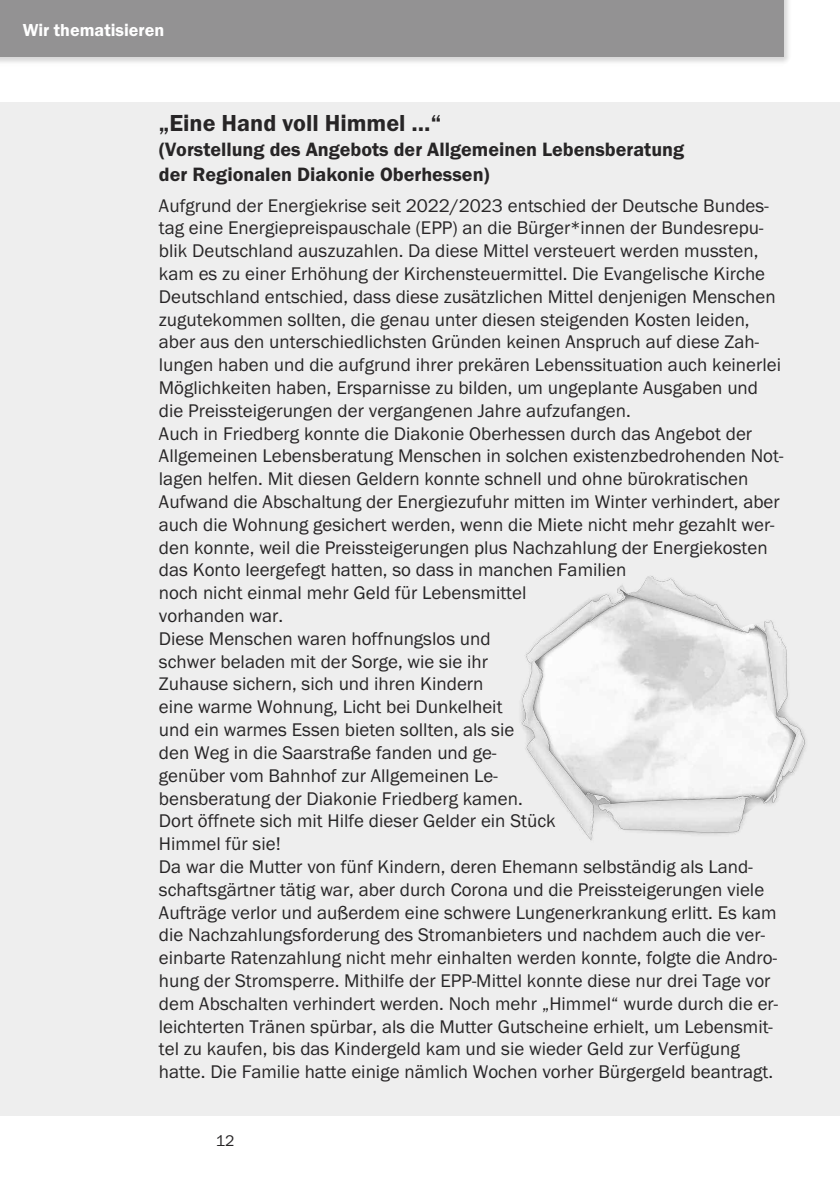
<style>
.page{position:relative;width:840px;height:1191px;background:#fff}
.page>*{position:absolute;margin:0;border:0;box-sizing:border-box;transform-origin:0 0}
.t1{font:600 24px "Franklin Gothic";color:#272526}
.t2{font:600 20px/24.8px "Franklin Gothic";color:#272526}
.t3{font:19px/22.8px "Franklin Gothic";color:#272526}
.t4{font:600 18px "Franklin Gothic";color:#fff}
.t5{font:16px "Franklin Gothic";color:#272526}
</style>
<div class="page">
<div style="left:0;top:102px;width:839px;height:1013px;background:#eee"></div>
<img style="left:520px;top:576px;width:286px;height:265px">
<img style="left:0;top:0;width:789px;height:63px">
<div style="left:0;top:0;width:782px;height:57px;background:#939293"></div>
<p class="t4" style="left:23px;top:19px;width:143px">Wir thematisieren</p>
<p class="t1" style="left:159px;top:109px;width:283px">„Eine Hand voll Himmel …“</p>
<p class="t2" style="left:159px;top:137px;width:526px">(Vorstellung des Angebots der Allgemeinen Lebensberatung der Regionalen Diakonie Oberhessen)</p>
<p class="t3" style="left:159px;top:193px;width:625px">Aufgrund der Energiekrise seit 2022/2023 entschied der Deutsche Bundes&shy;tag eine Energiepreispauschale (EPP) an die Bürger*innen der Bundesrepu&shy;blik Deutschland auszuzahlen. Da diese Mittel versteuert werden mussten, kam es zu einer Erhöhung der Kirchensteuermittel. Die Evangelische Kirche Deutschland entschied, dass diese zusätzlichen Mittel denjenigen Menschen zugutekommen sollten, die genau unter diesen steigenden Kosten leiden, aber aus den unterschiedlichsten Gründen keinen Anspruch auf diese Zah&shy;lungen haben und die aufgrund ihrer prekären Lebenssituation auch keinerlei Möglichkeiten haben, Ersparnisse zu bilden, um ungeplante Ausgaben und die Preissteigerungen der vergangenen Jahre aufzufangen.<br>Auch in Friedberg konnte die Diakonie Oberhessen durch das Angebot der Allgemeinen Lebensberatung Menschen in solchen existenzbedrohenden Not&shy;lagen helfen. Mit diesen Geldern konnte schnell und ohne bürokratischen Aufwand die Abschaltung der Energiezufuhr mitten im Winter verhindert, aber auch die Wohnung gesichert werden, wenn die Miete nicht mehr gezahlt wer&shy;den konnte, weil die Preissteigerungen plus Nachzahlung der Energiekosten das Konto leergefegt hatten, so dass in manchen Familien<br>noch nicht einmal mehr Geld für Lebensmittel<br>vorhanden war.<br>Diese Menschen waren hoffnungslos und<br>schwer beladen mit der Sorge, wie sie ihr<br>Zuhause sichern, sich und ihren Kindern<br>eine warme Wohnung, Licht bei Dunkelheit<br>und ein warmes Essen bieten sollten, als sie<br>den Weg in die Saarstraße fanden und ge-<br>genüber vom Bahnhof zur Allgemeinen Le-<br>bensberatung der Diakonie Friedberg kamen.<br>Dort öffnete sich mit Hilfe dieser Gelder ein Stück<br>Himmel für sie!<br>Da war die Mutter von fünf Kindern, deren Ehemann selbständig als Land&shy;schaftsgärtner tätig war, aber durch Corona und die Preissteigerungen viele Aufträge verlor und außerdem eine schwere Lungenerkrankung erlitt. Es kam die Nachzahlungsforderung des Stromanbieters und nachdem auch die ver&shy;einbarte Ratenzahlung nicht mehr einhalten werden konnte, folgte die Andro&shy;hung der Stromsperre. Mithilfe der EPP-Mittel konnte diese nur drei Tage vor dem Abschalten verhindert werden. Noch mehr „Himmel“ wurde durch die er&shy;leichterten Tränen spürbar, als die Mutter Gutscheine erhielt, um Lebensmit&shy;tel zu kaufen, bis das Kindergeld kam und sie wieder Geld zur Verfügung hatte. Die Familie hatte einige nämlich Wochen vorher Bürgergeld beantragt.</p>
<p class="t5" style="left:215px;top:1131px;width:20px">12</p>
</div>
